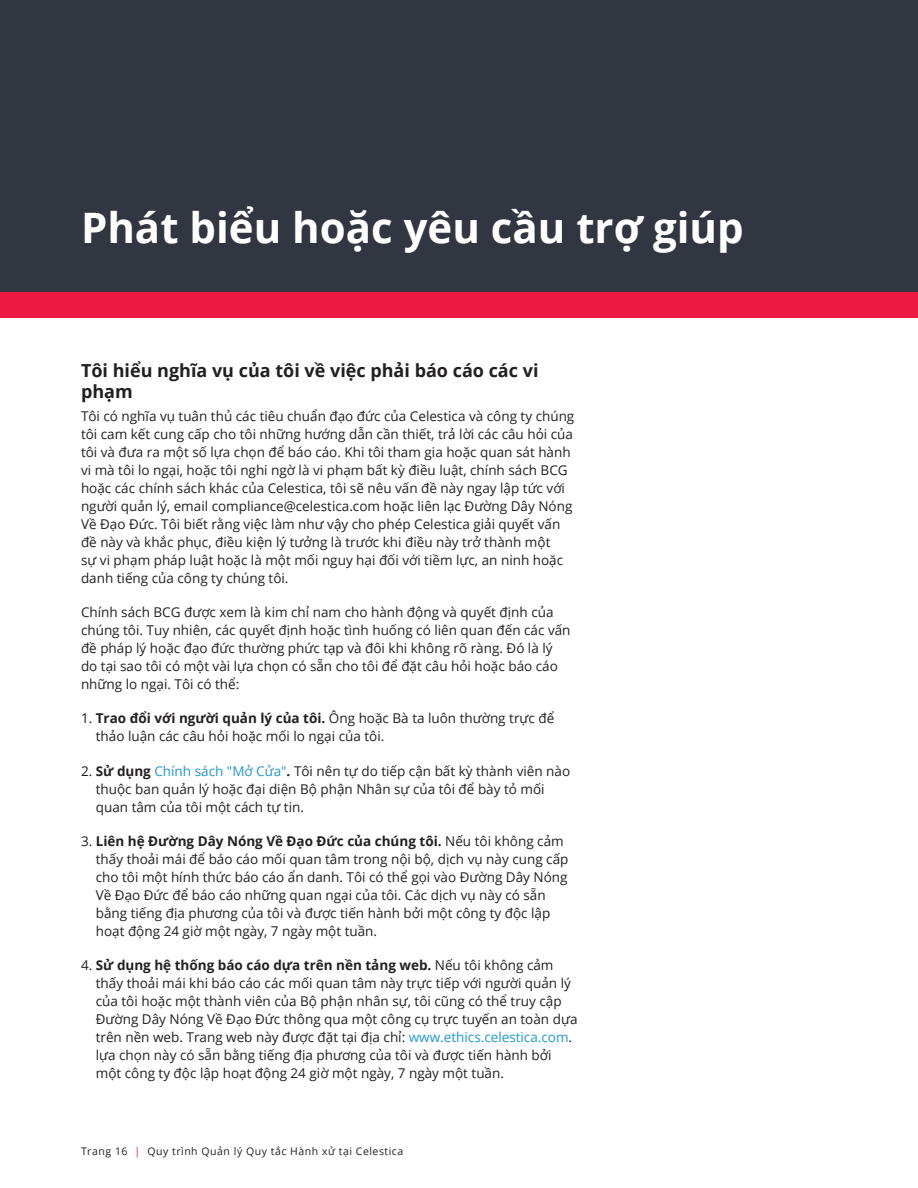
<style>
.page{position:relative;width:918px;height:1188px;background:#fff}
.page>*{position:absolute;margin:0;border:0;box-sizing:border-box;transform-origin:0 0}
.section_main_headi{font:700 42px "Open Sans";color:#fff}
.body_heads{font:700 18px/21px "Open Sans";color:#231f20}
.body{font:13.5px/18px "Open Sans";color:#231f20}
.t1{font:10.5px "Open Sans";letter-spacing:.05em;color:#231f20}
.s1{font-weight:700}
.s2{color:#2198cc}
.s3{color:#ed1943}
</style>
<div class="page">
<div style="left:0;top:0;width:918px;height:292px;background:#323640"></div>
<div style="left:0;top:292px;width:918px;height:26px;background:#ed1943"></div>
<p class="section_main_headi" style="left:81px;top:198px;width:664px">Phát biểu hoặc yêu cầu trợ giúp</p>
<p class="body_heads" style="left:81px;top:359px;width:459px">Tôi hiểu nghĩa vụ của tôi về việc phải báo cáo các vi phạm</p>
<p class="body" style="left:81px;top:407px;width:495px">Tôi có nghĩa vụ tuân thủ các tiêu chuẩn đạo đức của Celestica và công ty chúng tôi cam kết cung cấp cho tôi những hướng dẫn cần thiết, trả lời các câu hỏi của tôi và đưa ra một số lựa chọn để báo cáo. Khi tôi tham gia hoặc quan sát hành vi mà tôi lo ngại, hoặc tôi nghi ngờ là vi phạm bất kỳ điều luật, chính sách BCG hoặc các chính sách khác của Celestica, tôi sẽ nêu vấn đề này ngay lập tức với người quản lý, email compliance@celestica.com hoặc liên lạc Đường Dây Nóng Về Đạo Đức. Tôi biết rằng việc làm như vậy cho phép Celestica giải quyết vấn đề này và khắc phục, điều kiện lý tưởng là trước khi điều này trở thành một<br>sự vi phạm pháp luật hoặc là một mối nguy hại đối với tiềm lực, an ninh hoặc danh tiếng của công ty chúng tôi.</p>
<p class="body" style="left:81px;top:603px;width:491px">Chính sách BCG được xem là kim chỉ nam cho hành động và quyết định của chúng tôi. Tuy nhiên, các quyết định hoặc tình huống có liên quan đến các vấn đề pháp lý hoặc đạo đức thường phức tạp và đôi khi không rõ ràng. Đó là lý do tại sao tôi có một vài lựa chọn có sẵn cho tôi để đặt câu hỏi hoặc báo cáo những lo ngại. Tôi có thể:</p>
<p class="body" style="left:96px;top:709px;width:460px;text-indent:-15px">1. <span class="s1">Trao đổi với người quản lý của tôi.</span> Ông hoặc Bà ta luôn thường trực để thảo luận các câu hỏi hoặc mối lo ngại của tôi.</p>
<p class="body" style="left:96px;top:761px;width:476px;text-indent:-15px">2. <span class="s1">Sử dụng</span> <span class="s2">Chính sách "Mở Cửa"</span><span class="s1">.</span> Tôi nên tự do tiếp cận bất kỳ thành viên nào thuộc ban quản lý hoặc đại diện Bộ phận Nhân sự của tôi để bày tỏ mối quan tâm của tôi một cách tự tin.</p>
<p class="body" style="left:96px;top:832px;width:474px;text-indent:-15px">3. <span class="s1">Liên hệ Đường Dây Nóng Về Đạo Đức của chúng tôi.</span> Nếu tôi không cảm thấy thoải mái để báo cáo mối quan tâm trong nội bộ, dịch vụ này cung cấp cho tôi một hính thức báo cáo ẩn danh. Tôi có thể gọi vào Đường Dây Nóng Về Đạo Đức để báo cáo những quan ngại của tôi. Các dịch vụ này có sẵn bằng tiếng địa phương của tôi và được tiến hành bởi một công ty độc lập hoạt động 24 giờ một ngày, 7 ngày một tuần.</p>
<p class="body" style="left:96px;top:956px;width:483px;text-indent:-15px">4. <span class="s1">Sử dụng hệ thống báo cáo dựa trên nền tảng web.</span> Nếu tôi không cảm thấy thoải mái khi báo cáo các mối quan tâm này trực tiếp với người quản lý của tôi hoặc một thành viên của Bộ phận nhân sự, tôi cũng có thể truy cập Đường Dây Nóng Về Đạo Đức thông qua một công cụ trực tuyến an toàn dựa trên nền web. Trang web này được đặt tại địa chỉ: <span class="s2">www.ethics.celestica.com</span>. lựa chọn này có sẵn bằng tiếng địa phương của tôi và được tiến hành bởi một công ty độc lập hoạt động 24 giờ một ngày, 7 ngày một tuần.</p>
<p class="t1" style="left:81px;top:1144px;width:324px">Trang 16 <span class="s3">|</span> Quy trình Quản lý Quy tắc Hành xử tại Celestica</p>
</div>
